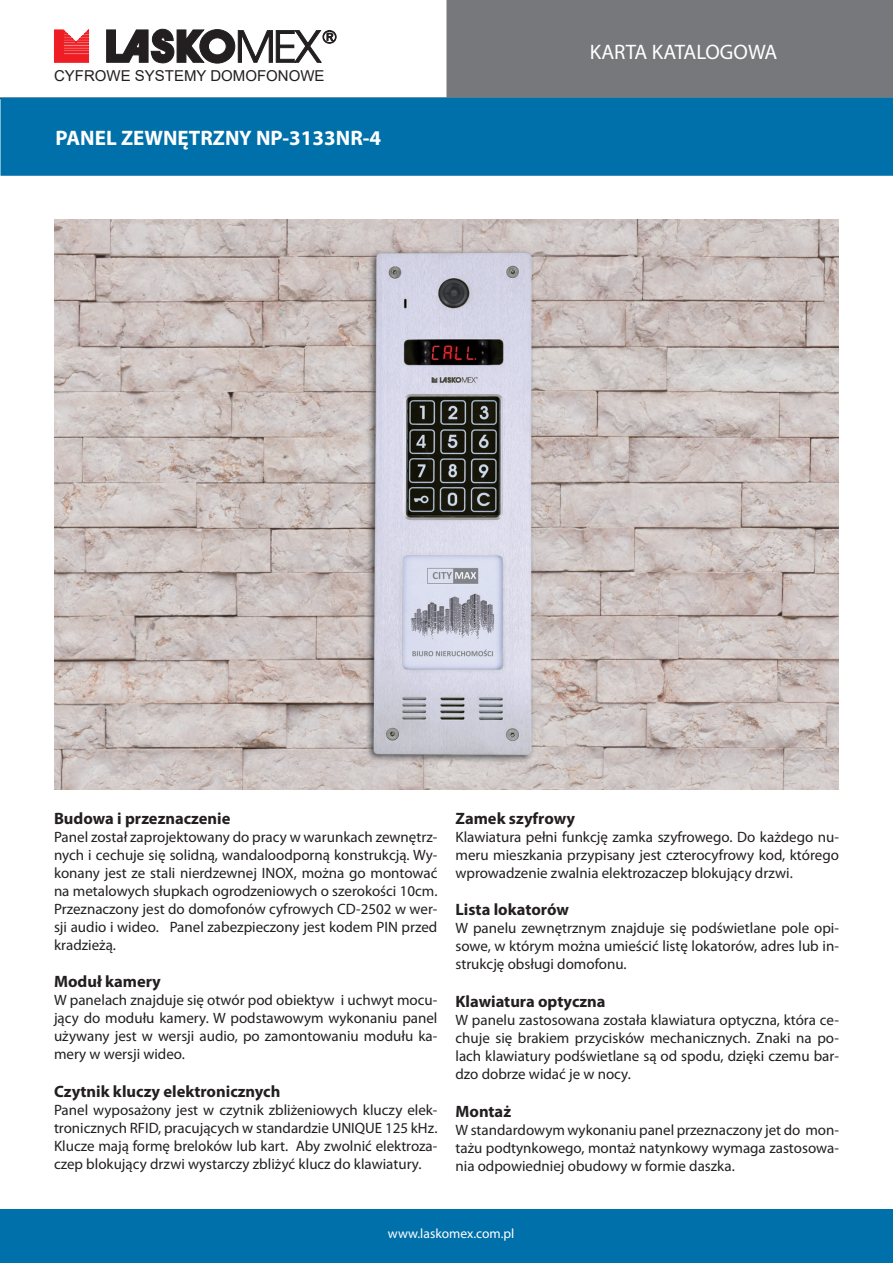
<style>
.page{position:relative;width:893px;height:1263px;background:#fff}
.page>*{position:absolute;margin:0;border:0;box-sizing:border-box;transform-origin:0 0}
.tytul{font:700 21px "Myriad Pro";color:#fff}
.stopka-info{font:21px "Myriad Pro";color:#fff}
.bold{font:700 16.5px "Myriad Pro";color:#231f20}
.tekst{font:15px/18px "Myriad Pro";color:#231f20;text-align:justify}
.t1{font:15px "Arial";color:#231f20}
.stopka-info-2{font:13.5px "Myriad Pro";color:#fff}
</style>
<div class="page">
<svg style="left:54px;top:30px;width:35px;height:33px"></svg>
<svg style="left:106px;top:29px;width:230px;height:34px"></svg>
<div style="left:0;top:1209px;width:893px;height:54px;background:#0070aa"></div>
<div style="left:447px;top:1px;width:445px;height:96px;background:#76787b"></div>
<div style="left:446px;top:0;width:447px;height:98px;border:2px solid #76787b"></div>
<div style="left:1px;top:98px;width:891px;height:77px;background:#0070aa"></div>
<div style="left:0;top:98px;width:893px;height:78px;border:2px solid #0070aa"></div>
<img style="left:54px;top:220px;width:785px;height:569px">
<p class="t1" style="left:54px;top:65px;width:272px">CYFROWE SYSTEMY DOMOFONOWE</p>
<p class="tytul" style="left:56px;top:125px;width:327px">PANEL ZEWNĘTRZNY NP-3133NR-4</p>
<p class="stopka-info" style="left:590px;top:39px;width:189px">KARTA KATALOGOWA</p>
<p class="bold" style="left:54px;top:807px;width:178px">Budowa i przeznaczenie</p>
<p class="tekst" style="left:54px;top:827px;width:385px">Panel został zaprojektowany do pracy w warunkach zewnętrz&shy;nych i cechuje się solidną, wandaloodporną konstrukcją. Wy&shy;konany jest ze stali nierdzewnej INOX, można go montować na metalowych słupkach ogrodzeniowych o szerokości 10cm.<br>Przeznaczony jest do domofonów cyfrowych CD-2502 w wer&shy;sji audio i wideo. Panel zabezpieczony jest kodem PIN przed kradzieżą.</p>
<p class="bold" style="left:54px;top:971px;width:108px">Moduł kamery</p>
<p class="tekst" style="left:54px;top:991px;width:385px">W panelach znajduje się otwór pod obiektyw i uchwyt mocu&shy;jący do modułu kamery. W podstawowym wykonaniu panel używany jest w wersji audio, po zamontowaniu modułu ka&shy;mery w wersji wideo.</p>
<p class="bold" style="left:54px;top:1081px;width:228px">Czytnik kluczy elektronicznych</p>
<p class="tekst" style="left:54px;top:1101px;width:385px">Panel wyposażony jest w czytnik zbliżeniowych kluczy elek&shy;tronicznych RFID, pracujących w standardzie UNIQUE 125 kHz.<br>Klucze mają formę breloków lub kart. Aby zwolnić elektroza&shy;czep blokujący drzwi wystarczy zbliżyć klucz do klawiatury.</p>
<p class="bold" style="left:455px;top:807px;width:121px">Zamek szyfrowy</p>
<p class="tekst" style="left:455px;top:827px;width:385px">Klawiatura pełni funkcję zamka szyfrowego. Do każdego nu&shy;meru mieszkania przypisany jest czterocyfrowy kod, którego wprowadzenie zwalnia elektrozaczep blokujący drzwi.</p>
<p class="bold" style="left:455px;top:899px;width:115px">Lista lokatorów</p>
<p class="tekst" style="left:455px;top:919px;width:385px">W panelu zewnętrznym znajduje się podświetlane pole opi&shy;sowe, w którym można umieścić listę lokatorów, adres lub in&shy;strukcję obsługi domofonu.</p>
<p class="bold" style="left:455px;top:991px;width:152px">Klawiatura optyczna</p>
<p class="tekst" style="left:455px;top:1011px;width:385px">W panelu zastosowana została klawiatura optyczna, która ce&shy;chuje się brakiem przycisków mechanicznych. Znaki na po&shy;lach klawiatury podświetlane są od spodu, dzięki czemu bar&shy;dzo dobrze widać je w nocy.</p>
<p class="bold" style="left:455px;top:1101px;width:57px">Montaż</p>
<p class="tekst" style="left:455px;top:1121px;width:385px">W standardowym wykonaniu panel przeznaczony jet do mon&shy;tażu podtynkowego, montaż natynkowy wymaga zastosowa&shy;nia odpowiedniej obudowy w formie daszka.</p>
<p class="stopka-info-2" style="left:388px;top:1225px;width:128px">www.laskomex.com.pl</p>
</div>
